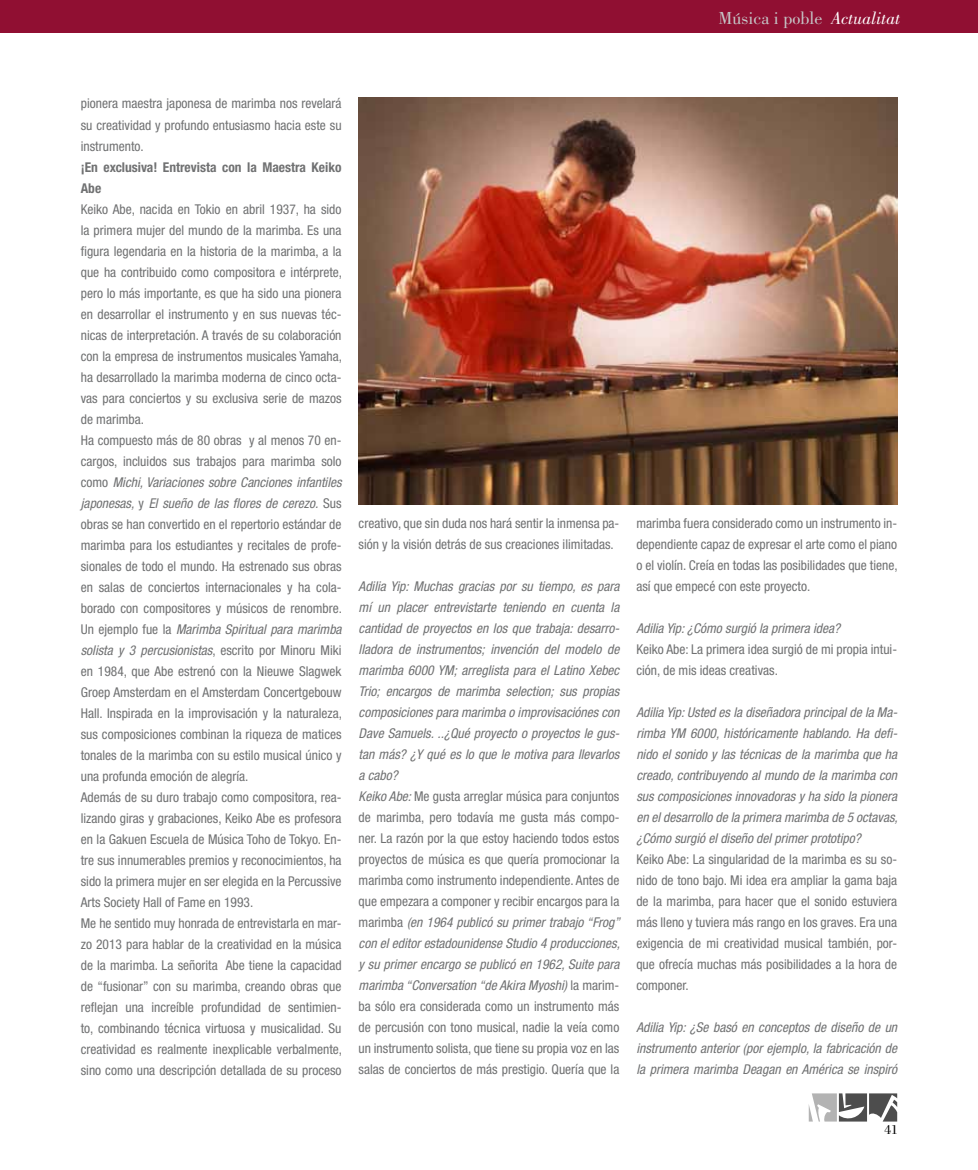
<style>
.page{position:relative;width:978px;height:1170px;background:#fff}
.page>*{position:absolute;margin:0;border:0;box-sizing:border-box;transform-origin:0 0}
.t1{font:18px "Bodoni";color:#c6c7c8}
.t2{font:condensed 13.5px/21px "Helvetica Neue";color:#707172;text-align:justify}
.t3{font:italic condensed 13.5px/21px "Helvetica Neue";color:#707172;text-align:justify}
.t4{font:700 condensed 13.5px/21px "Helvetica Neue";color:#707172}
.t5{font:13.5px "Bodoni";color:#000}
.s1{font-style:italic;color:#fff}
.s2{font-style:italic}
.s3{font-style:normal}
</style>
<div class="page">
<div style="left:0;top:0;width:978px;height:33px;background:#900f32"></div>
<svg style="left:809px;top:1093px;width:88px;height:28px"></svg>
<img style="left:359px;top:98px;width:538px;height:406px">
<h1 class="t1" style="left:718px;top:8px;width:184px">Música i poble <span class="s1">Actualitat</span></h1>
<p class="t2" style="left:81px;top:93px;width:262px">pionera maestra japonesa de marimba nos revelará su creatividad y profundo entusiasmo hacia este su instrumento.</p>
<p class="t4" style="left:81px;top:156px;width:262px">¡En exclusiva! Entrevista con la Maestra Keiko<br>Abe</p>
<p class="t2" style="left:81px;top:198px;width:263px;text-align:left">Keiko Abe, nacida en Tokio en abril 1937, ha sido la primera mujer del mundo de la marimba. Es una figura legendaria en la historia de la marimba, a la que ha contribuido como compositora e intérprete, pero lo más importante, es que ha sido una pionera en desarrollar el instrumento y en sus nuevas téc&shy;nicas de interpretación. A través de su colaboración con la empresa de instrumentos musicales Yamaha, ha desarrollado la marimba moderna de cinco octa&shy;vas para conciertos y su exclusiva serie de mazos de marimba.<br>Ha compuesto más de 80 obras y al menos 70 en&shy;cargos, incluidos sus trabajos para marimba solo como <span class="s2">Michi, Variaciones sobre Canciones infantiles japonesas,</span> y <span class="s2">El sueño de las flores de cerezo.</span> Sus obras se han convertido en el repertorio estándar de marimba para los estudiantes y recitales de profe&shy;sionales de todo el mundo. Ha estrenado sus obras en salas de conciertos internacionales y ha cola&shy;borado con compositores y músicos de renombre.<br>Un ejemplo fue la <span class="s2">Marimba Spiritual para marimba solista y 3 percusionistas</span>, escrito por Minoru Miki en 1984, que Abe estrenó con la Nieuwe Slagwek Groep Amsterdam en el Amsterdam Concertgebouw Hall. Inspirada en la improvisación y la naturaleza, sus composiciones combinan la riqueza de matices tonales de la marimba con su estilo musical único y una profunda emoción de alegría.<br>Además de su duro trabajo como compositora, rea&shy;lizando giras y grabaciones, Keiko Abe es profesora en la Gakuen Escuela de Música Toho de Tokyo. En&shy;tre sus innumerables premios y reconocimientos, ha sido la primera mujer en ser elegida en la Percussive Arts Society Hall of Fame en 1993.<br>Me he sentido muy honrada de entrevistarla en mar&shy;zo 2013 para hablar de la creatividad en la música de la marimba. La señorita Abe tiene la capacidad de “fusionar” con su marimba, creando obras que reflejan una increíble profundidad de sentimien&shy;to, combinando técnica virtuosa y musicalidad. Su creatividad es realmente inexplicable verbalmente, sino como una descripción detallada de su proceso</p>
<p class="t2" style="left:359px;top:512px;width:262px">creativo, que sin duda nos hará sentir la inmensa pa&shy;sión y la visión detrás de sus creaciones ilimitadas.</p>
<p class="t3" style="left:359px;top:575px;width:263px;text-align:left">Adilia Yip: Muchas gracias por su tiempo, es para mí un placer entrevistarte teniendo en cuenta la cantidad de proyectos en los que trabaja: desarro&shy;lladora de instrumentos; invención del modelo de marimba 6000 YM; arreglista para el Latino Xebec Trio; encargos de marimba selection; sus propias composiciones para marimba o improvisaciónes con Dave Samuels. ..¿Qué proyecto o proyectos le gus&shy;tan más? ¿Y qué es lo que le motiva para llevarlos a cabo?<br>Keiko Abe: <span class="s3">Me gusta arreglar música para conjuntos de marimba, pero todavía me gusta más compo&shy;ner. La razón por la que estoy haciendo todos estos proyectos de música es que quería promocionar la marimba como instrumento independiente. Antes de que empezara a componer y recibir encargos para la marimba</span> (en 1964 publicó su primer trabajo “Frog” con el editor estadounidense Studio 4 producciones, y su primer encargo se publicó en 1962, Suite para marimba “Conversation “de Akira Myoshi) <span class="s3">la marim&shy;ba sólo era considerada como un instrumento más de percusión con tono musical, nadie la veía como un instrumento solista, que tiene su propia voz en las salas de conciertos de más prestigio. Quería que la</span></p>
<p class="t2" style="left:636px;top:512px;width:263px">marimba fuera considerado como un instrumento in&shy;dependiente capaz de expresar el arte como el piano o el violín. Creía en todas las posibilidades que tiene, así que empecé con este proyecto.</p>
<p class="t3" style="left:636px;top:617px;width:205px">Adilia Yip: ¿Cómo surgió la primera idea?</p>
<p class="t2" style="left:636px;top:638px;width:262px">Keiko Abe: La primera idea surgió de mi propia intui&shy;ción, de mis ideas creativas.</p>
<p class="t3" style="left:636px;top:701px;width:263px">Adilia Yip: Usted es la diseñadora principal de la Ma&shy;rimba YM 6000, históricamente hablando. Ha defi&shy;nido el sonido y las técnicas de la marimba que ha creado, contribuyendo al mundo de la marimba con sus composiciones innovadoras y ha sido la pionera en el desarrollo de la primera marimba de 5 octavas, ¿Cómo surgió el diseño del primer prototipo?</p>
<p class="t2" style="left:636px;top:848px;width:262px">Keiko Abe: La singularidad de la marimba es su so&shy;nido de tono bajo. Mi idea era ampliar la gama baja de la marimba, para hacer que el sonido estuviera más lleno y tuviera más rango en los graves. Era una exigencia de mi creatividad musical también, por&shy;que ofrecía muchas más posibilidades a la hora de componer.</p>
<p class="t3" style="left:636px;top:1016px;width:262px">Adilia Yip: ¿Se basó en conceptos de diseño de un instrumento anterior (por ejemplo, la fabricación de la primera marimba Deagan en América se inspiró</p>
<p class="t5" style="left:884px;top:1122px;width:15px">41</p>
</div>
